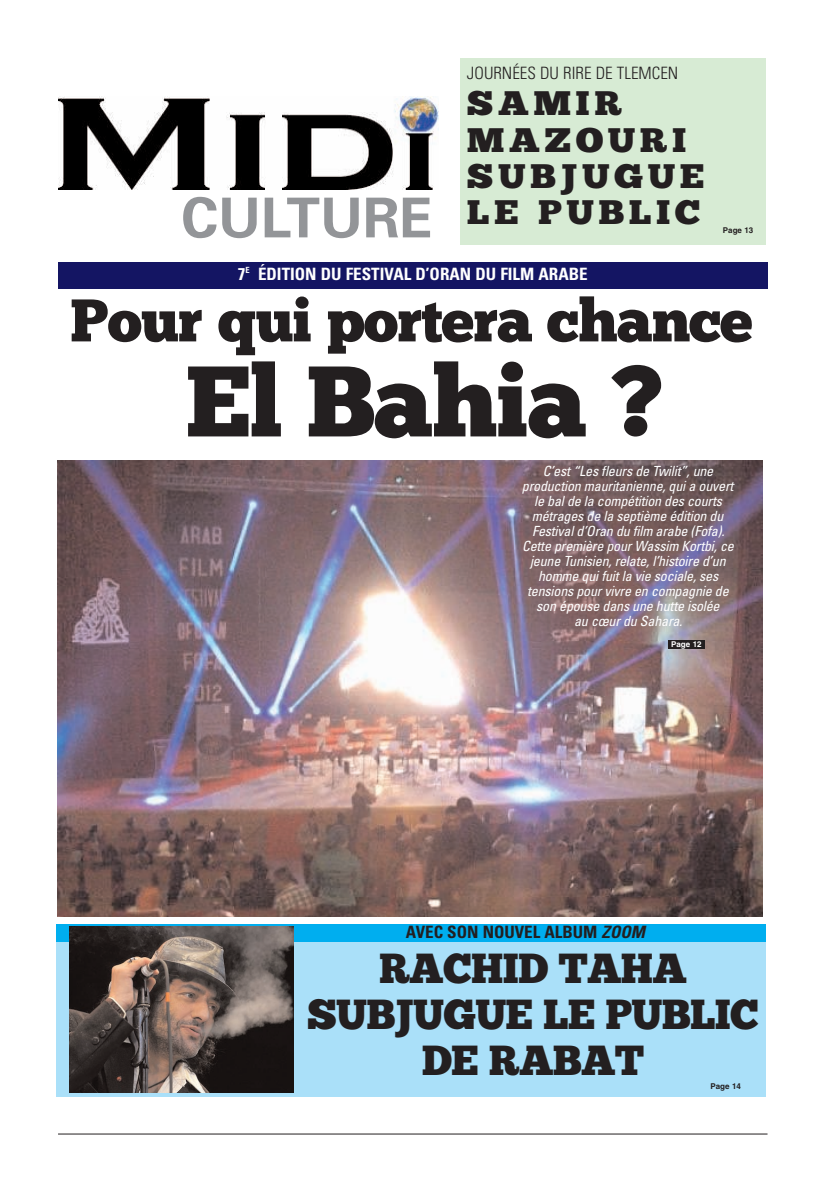
<style>
.page{position:relative;width:823px;height:1191px;background:#fff}
.page>*{position:absolute;margin:0;border:0;box-sizing:border-box;transform-origin:0 0}
.t1{font:100px "Chunk Five";letter-spacing:-.02em;color:#231f20}
.t2{font:60px "Chunk Five";letter-spacing:-.02em;color:#231f20}
.t3{font:700 55px "Univers";color:#939598}
.t4{font:42px/46px "Chunk Five";letter-spacing:-.02em;color:#231f20;text-align:center}
.t5{font:34px/36px "Chunk Five";letter-spacing:.12em;color:#231f20;scale:1.1 1}
.t6{font:700 condensed 17px "Univers";color:#fff}
.t7{font:300 condensed 17px "Univers";color:#231f20}
.t8{font:700 condensed 17px "Univers";color:#231f20}
.t9{font:italic condensed 14px/15px "Univers";letter-spacing:-.015em;color:#fff;text-align:center}
.t10{font:700 8px "Helvetica";color:#231f20}
.t11{font:700 8px "Helvetica";color:#fff}
.s1{font-style:italic}
</style>
<div class="page">
<div style="left:57px;top:940px;width:708px;height:156px;background:#aae0f9"></div>
<img style="left:57px;top:460px;width:705px;height:457px">
<hr style="left:58px;top:1133px;width:709px;height:1px;background:#231f20">
<img style="left:58px;top:97px;width:380px;height:93px">
<div style="left:58px;top:262px;width:709px;height:27px;background:#141563"></div>
<div style="left:57px;top:924px;width:708px;height:17px;background:#00aeef"></div>
<img style="left:69px;top:926px;width:224px;height:166px">
<div style="left:460px;top:58px;width:305px;height:186px;background:#d7ebd4"></div>
<div style="left:667px;top:640px;width:37px;height:9px;background:#231f20"></div>
<h3 class="t3" style="left:181px;top:198px;width:253px">CULTURE</h3>
<p class="t7" style="left:466px;top:67px;width:213px">JOURNÉES DU RIRE DE TLEMCEN</p>
<h3 class="t5" style="left:466px;top:86px;width:217px">SAMIR<br>MAZOURI<br>SUBJUGUE<br>LE PUBLIC</h3>
<p class="t10" style="left:722px;top:226px;width:32px">Page 13</p>
<p class="t6" style="left:238px;top:267px;width:351px">7<sup>E</sup> ÉDITION DU FESTIVAL D’ORAN DU FILM ARABE</p>
<h2 class="t2" style="left:70px;top:285px;width:683px">Pour qui portera chance</h2>
<h1 class="t1" style="left:185px;top:343px;width:479px">El Bahia ?</h1>
<p class="t9" style="left:521px;top:464px;width:213px">C’est “Les fleurs de Twilit”, une production mauritanienne, qui a ouvert le bal de la compétition des courts métrages de la septième édition du Festival d’Oran du film arabe (Fofa).<br>Cette première pour Wassim Kortbi, ce jeune Tunisien, relate, l’histoire d’un homme qui fuit la vie sociale, ses tensions pour vivre en compagnie de son épouse dans une hutte isolée<br>au cœur du Sahara.</p>
<p class="t11" style="left:670px;top:640px;width:32px">Page 12</p>
<p class="t8" style="left:405px;top:926px;width:240px">AVEC SON NOUVEL ALBUM <span class="s1">ZOOM</span></p>
<h3 class="t4" style="left:307px;top:945px;width:453px">RACHID TAHA<br>SUBJUGUE LE PUBLIC<br>DE RABAT</h3>
<p class="t10" style="left:710px;top:1083px;width:32px">Page 14</p>
</div>
